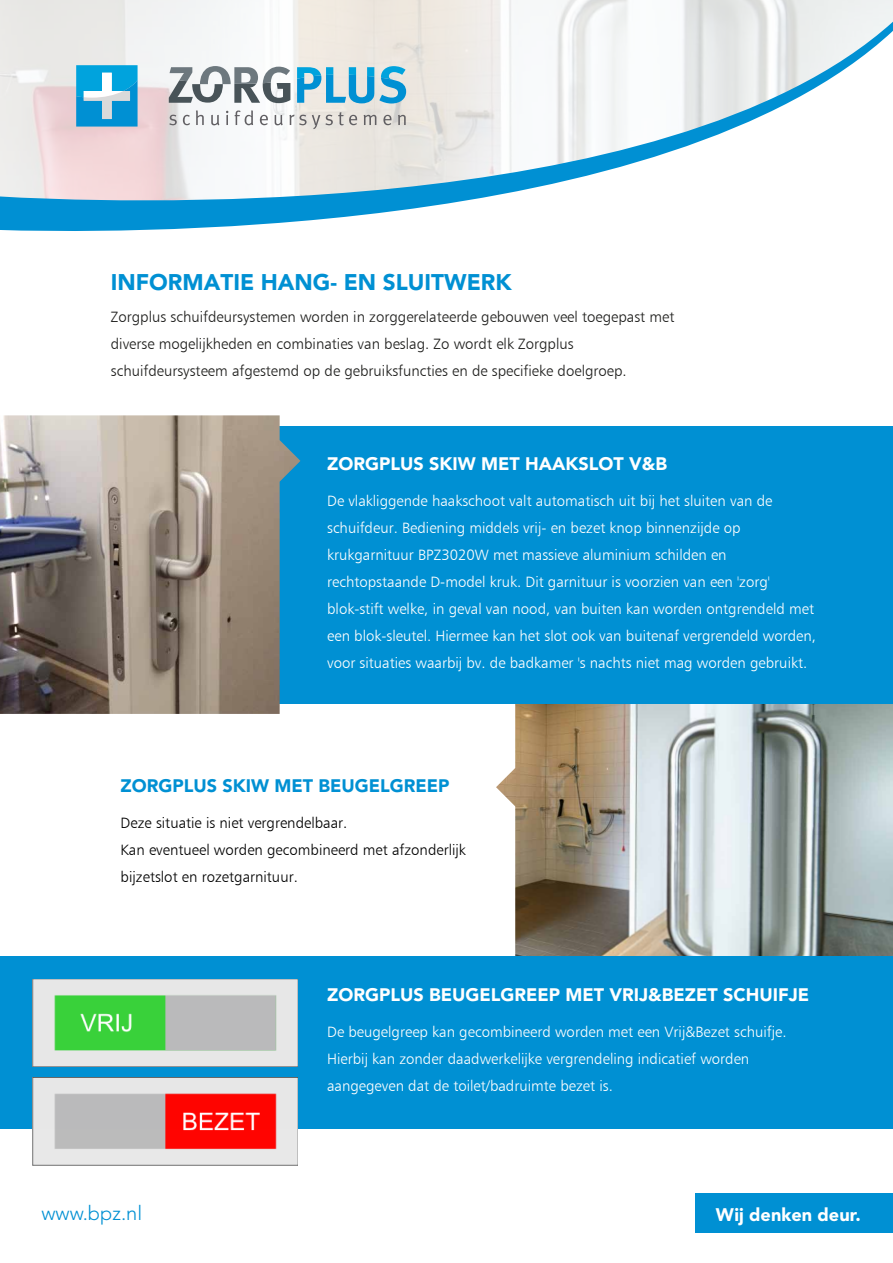
<style>
.page{position:relative;width:893px;height:1263px;background:#fff}
.page>*{position:absolute;margin:0;border:0;box-sizing:border-box;transform-origin:0 0}
.t1{font:900 22.5px "Avenir LT Std";color:#0090d3}
.t2{font:300 20.1px "Avenir LT Std";color:#0090d3}
.t3{font:900 18.15px "Avenir LT Std";color:#fff}
.t4{font:900 18px "Avenir LT Std";color:#fff}
.t5{font:900 18px "Avenir LT Std";color:#0090d3}
.t6{font:15px/27px "Humanist 777 BT Light B";color:#fff}
.t7{font:15px/27px "Humanist 777 BT Light B";color:#1d1d1b}
.t8{font:15px/27px "Humanist 777 BT Light B";color:#000}
</style>
<div class="page">
<img style="left:496px;top:703px;width:397px;height:253px">
<svg style="left:0;top:0;width:893px;height:22px"></svg>
<div style="left:0;top:426px;width:893px;height:277px;background:#0090d3"></div>
<img style="left:0;top:415px;width:300px;height:299px">
<div style="left:0;top:956px;width:893px;height:173px;background:#0090d3"></div>
<img style="left:33px;top:979px;width:265px;height:187px">
<div style="left:24px;top:1067px;width:277px;height:10px;background:#0090d3"></div>
<svg style="left:0;top:22px;width:893px;height:209px"></svg>
<div style="left:695px;top:1193px;width:198px;height:39px;background:#0090d3"></div>
<h1 class="t1" style="left:111px;top:268px;width:402px">INFORMATIE HANG- EN SLUITWERK</h1>
<p class="t7" style="left:111px;top:303px;width:565px">Zorgplus schuifdeursystemen worden in zorggerelateerde gebouwen veel toegepast met diverse mogelijkheden en combinaties van beslag. Zo wordt elk Zorgplus schuifdeursysteem afgestemd op de gebruiksfuncties en de specifieke doelgroep.</p>
<p class="t4" style="left:327px;top:453px;width:341px">ZORGPLUS SKIW MET HAAKSLOT V&amp;B</p>
<p class="t6" style="left:327px;top:487px;width:490px">De vlakliggende haakschoot valt automatisch uit bij het sluiten van de schuifdeur. Bediening middels vrij- en bezet knop binnenzijde op krukgarnituur BPZ3020W met massieve aluminium schilden en rechtopstaande D-model kruk. Dit garnituur is voorzien van een 'zorg' blok-stift welke, in geval van nood, van buiten kan worden ontgrendeld met een blok-sleutel. Hiermee kan het slot ook van buitenaf vergrendeld worden, voor situaties waarbij bv. de badkamer 's nachts niet mag worden gebruikt.</p>
<p class="t5" style="left:121px;top:775px;width:331px">ZORGPLUS SKIW MET BEUGELGREEP</p>
<p class="t8" style="left:121px;top:809px;width:347px">Deze situatie is niet vergrendelbaar.<br>Kan eventueel worden gecombineerd met afzonderlijk bijzetslot en rozetgarnituur.</p>
<p class="t4" style="left:327px;top:984px;width:484px">ZORGPLUS BEUGELGREEP MET VRIJ&amp;BEZET SCHUIFJE</p>
<p class="t6" style="left:327px;top:1018px;width:461px">De beugelgreep kan gecombineerd worden met een Vrij&amp;Bezet schuifje.<br>Hierbij kan zonder daadwerkelijke vergrendeling indicatief worden aangegeven dat de toilet/badruimte bezet is.</p>
<h2 class="t2" style="left:41px;top:1201px;width:102px">www.bpz.nl</h2>
<p class="t3" style="left:716px;top:1203px;width:146px">Wij denken deur.</p>
</div>
